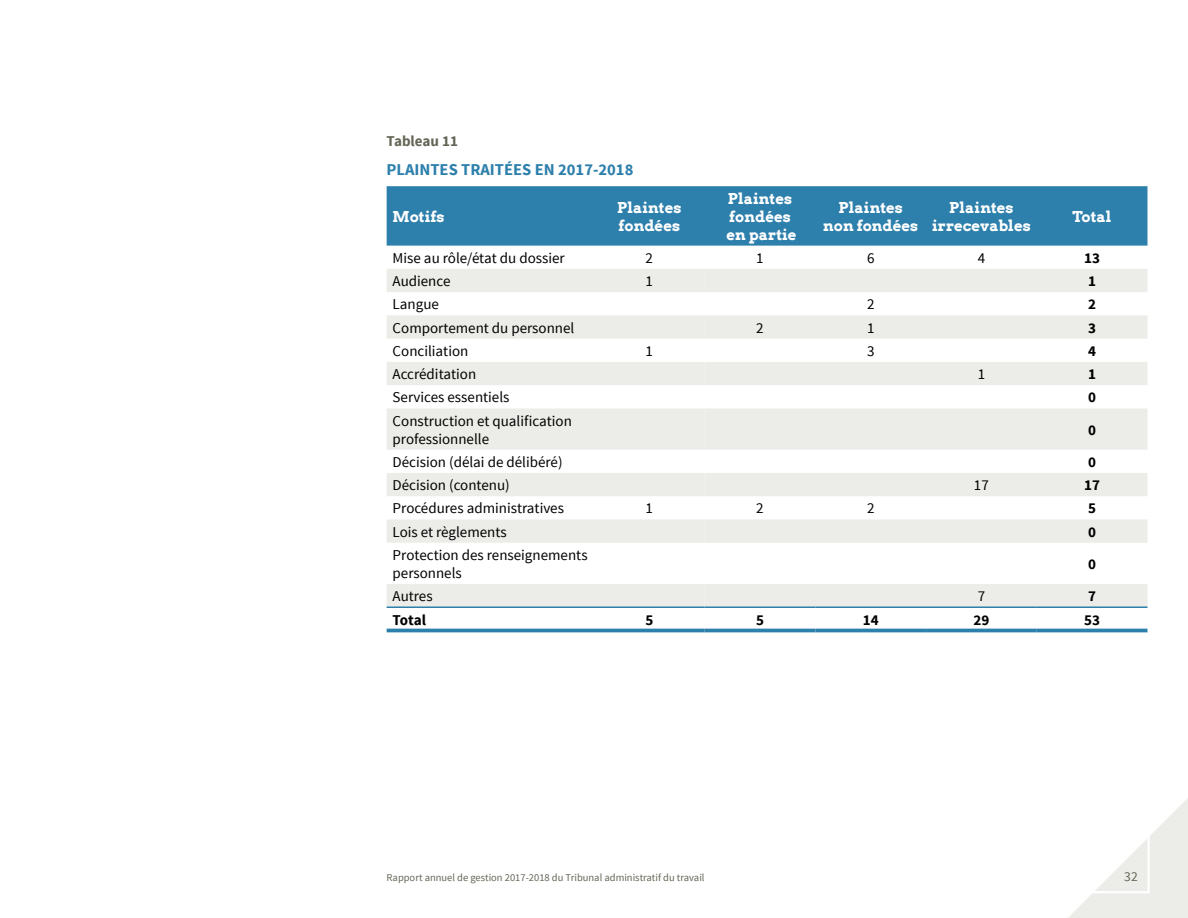
<style>
.page{position:relative;width:1188px;height:918px;background:#fff}
.page>*{position:absolute;margin:0;border:0;box-sizing:border-box;transform-origin:0 0}
.H3_titre_tableau{font:700 16.5px "Source Sans Pro";color:#2d7fac}
.t1{font:15px/18px "Source Sans Pro";color:#000}
.t2{font:700 15px/18px "Arvo";color:#fff}
.t3{font:700 15px "Source Sans Pro";color:#000}
.H2_gris_tableau{font:700 15px "Source Sans Pro";color:#656557}
.t4{font:13.5px "Source Sans Pro";color:#656557}
.t5{font:10.5px "Source Sans Pro";color:#656557}
</style>
<div class="page">
<svg style="left:1068px;top:798px;width:120px;height:120px"></svg>
<div style="left:387px;top:186px;width:761px;height:60px;background:#2d7fac"></div>
<svg style="left:387px;top:269px;width:761px;height:338px;fill:#ecece8"></svg>
<svg style="left:594px;top:269px;width:111px;height:338px"></svg>
<hr style="left:387px;top:607px;width:207px;height:1px;background:#2d7fac">
<hr style="left:594px;top:607px;width:111px;height:1px;background:#2d7fac">
<hr style="left:705px;top:607px;width:110px;height:1px;background:#2d7fac">
<hr style="left:815px;top:607px;width:111px;height:1px;background:#2d7fac">
<hr style="left:926px;top:607px;width:111px;height:1px;background:#2d7fac">
<hr style="left:1037px;top:607px;width:111px;height:1px;background:#2d7fac">
<hr style="left:387px;top:629px;width:207px;height:3px;background:#2d7fac">
<hr style="left:594px;top:629px;width:111px;height:3px;background:#2d7fac">
<hr style="left:705px;top:629px;width:110px;height:3px;background:#2d7fac">
<hr style="left:815px;top:629px;width:111px;height:3px;background:#2d7fac">
<hr style="left:926px;top:629px;width:111px;height:3px;background:#2d7fac">
<hr style="left:1037px;top:629px;width:111px;height:3px;background:#2d7fac">
<p class="H2_gris_tableau" style="left:387px;top:132px;width:73px">Tableau 11</p>
<p class="H3_titre_tableau" style="left:387px;top:159px;width:248px">PLAINTES TRAITÉES EN 2017-2018</p>
<p class="t2" style="left:393px;top:207px;width:53px">Motifs</p>
<p class="t2" style="left:617px;top:198px;width:66px">Plaintes fondées</p>
<p class="t2" style="left:728px;top:189px;width:66px">Plaintes fondées</p>
<p class="t2" style="left:726px;top:225px;width:72px">en partie</p>
<p class="t2" style="left:823px;top:198px;width:96px;text-align:center">Plaintes non fondées</p>
<p class="t2" style="left:932px;top:198px;width:100px;text-align:center">Plaintes irrecevables</p>
<p class="t2" style="left:1073px;top:207px;width:41px">Total</p>
<p class="t1" style="left:393px;top:249px;width:174px">Mise au rôle/état du dossier</p>
<p class="t1" style="left:646px;top:249px;width:9px">2</p>
<p class="t1" style="left:756px;top:249px;width:9px">1</p>
<p class="t1" style="left:867px;top:249px;width:9px">6</p>
<p class="t1" style="left:978px;top:249px;width:9px">4</p>
<p class="t3" style="left:1084px;top:248px;width:17px">13</p>
<p class="t1" style="left:393px;top:272px;width:59px">Audience</p>
<p class="t1" style="left:646px;top:272px;width:9px">1</p>
<p class="t3" style="left:1088px;top:272px;width:9px">1</p>
<p class="t1" style="left:393px;top:296px;width:48px">Langue</p>
<p class="t1" style="left:867px;top:296px;width:9px">2</p>
<p class="t3" style="left:1088px;top:295px;width:9px">2</p>
<p class="t1" style="left:393px;top:319px;width:183px">Comportement du personnel</p>
<p class="t1" style="left:756px;top:319px;width:9px">2</p>
<p class="t1" style="left:867px;top:319px;width:9px">1</p>
<p class="t3" style="left:1088px;top:318px;width:9px">3</p>
<p class="t1" style="left:393px;top:342px;width:77px">Conciliation</p>
<p class="t1" style="left:646px;top:342px;width:9px">1</p>
<p class="t1" style="left:867px;top:342px;width:9px">3</p>
<p class="t3" style="left:1088px;top:341px;width:9px">4</p>
<p class="t1" style="left:393px;top:365px;width:85px">Accréditation</p>
<p class="t1" style="left:978px;top:365px;width:9px">1</p>
<p class="t3" style="left:1088px;top:365px;width:9px">1</p>
<p class="t1" style="left:393px;top:389px;width:118px">Services essentiels</p>
<p class="t3" style="left:1088px;top:388px;width:9px">0</p>
<p class="t1" style="left:393px;top:412px;width:181px">Construction et qualification professionnelle</p>
<p class="t3" style="left:1088px;top:420px;width:9px">0</p>
<p class="t1" style="left:393px;top:453px;width:171px">Décision (délai de délibéré)</p>
<p class="t3" style="left:1088px;top:452px;width:9px">0</p>
<p class="t1" style="left:393px;top:476px;width:119px">Décision (contenu)</p>
<p class="t1" style="left:974px;top:476px;width:16px">17</p>
<p class="t3" style="left:1084px;top:476px;width:17px">17</p>
<p class="t1" style="left:393px;top:500px;width:173px">Procédures administratives</p>
<p class="t1" style="left:646px;top:500px;width:9px">1</p>
<p class="t1" style="left:756px;top:500px;width:9px">2</p>
<p class="t1" style="left:867px;top:500px;width:9px">2</p>
<p class="t3" style="left:1088px;top:499px;width:9px">5</p>
<p class="t1" style="left:393px;top:523px;width:116px">Lois et règlements</p>
<p class="t3" style="left:1088px;top:522px;width:9px">0</p>
<p class="t1" style="left:393px;top:546px;width:196px">Protection des renseignements personnels</p>
<p class="t3" style="left:1088px;top:554px;width:9px">0</p>
<p class="t1" style="left:393px;top:588px;width:42px">Autres</p>
<p class="t1" style="left:978px;top:588px;width:9px">7</p>
<p class="t3" style="left:1088px;top:587px;width:9px">7</p>
<p class="t3" style="left:393px;top:610px;width:35px">Total</p>
<p class="t3" style="left:645px;top:610px;width:9px">5</p>
<p class="t3" style="left:756px;top:610px;width:9px">5</p>
<p class="t3" style="left:863px;top:610px;width:17px">14</p>
<p class="t3" style="left:974px;top:610px;width:17px">29</p>
<p class="t3" style="left:1084px;top:610px;width:17px">53</p>
<p class="t5" style="left:387px;top:871px;width:319px">Rapport annuel de gestion 2017-2018 du Tribunal administratif du travail</p>
<p class="t4" style="left:1124px;top:868px;width:15px">32</p>
</div>
